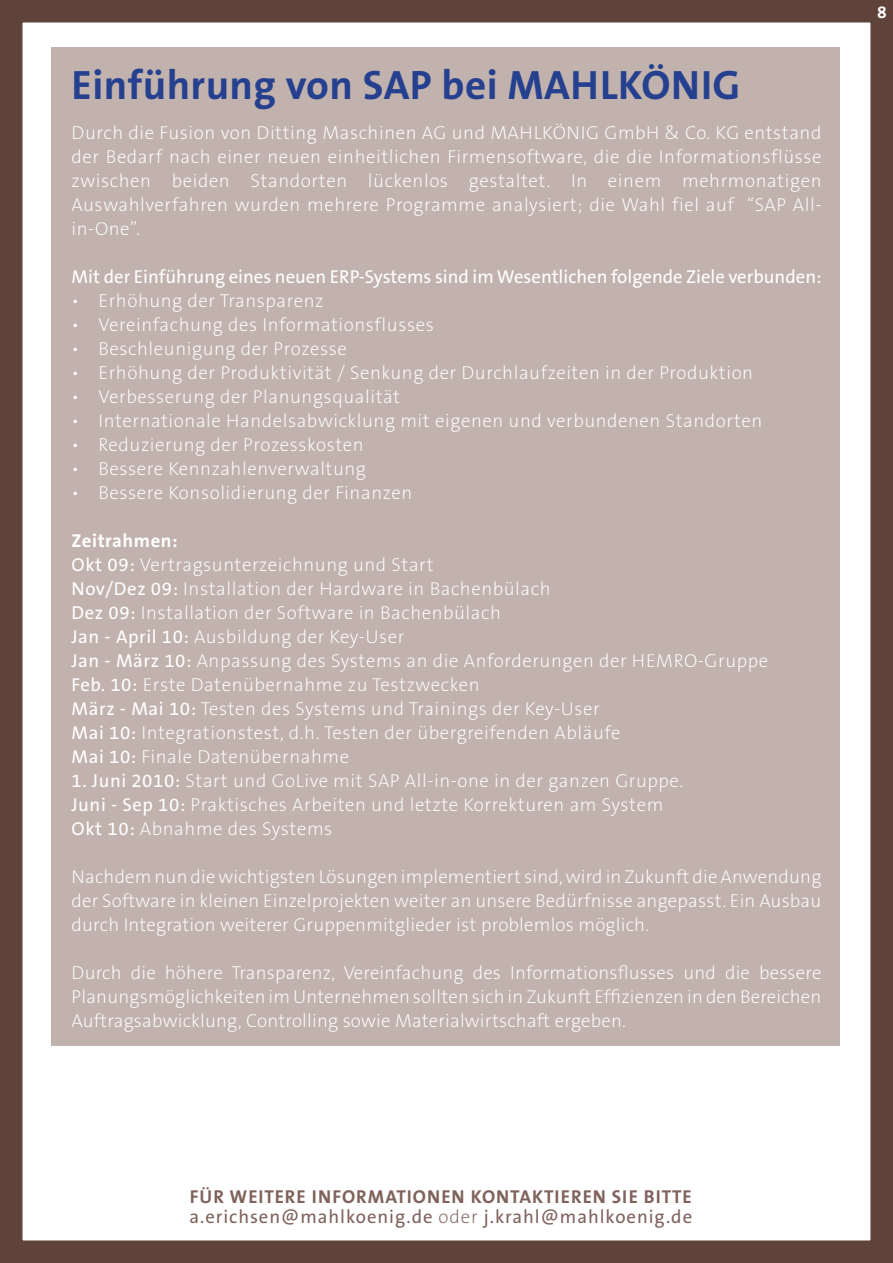
<style>
.page{position:relative;width:893px;height:1263px;background:#fff}
.page>*{position:absolute;margin:0;border:0;box-sizing:border-box;transform-origin:0 0}
.t1{font:700 41.25px "The Sans B7";letter-spacing:.01em;color:#25408e}
.t2{font:200 18.75px/24px "The Sans B2";letter-spacing:.03em;color:#fff;text-align:justify}
.t3{font:18.75px "The Sans B5 Plain";color:#fff}
.t4{font:18.75px "The Sans B5 Plain";letter-spacing:.05em;color:#7f625c}
.t5{font:700 18.75px "The Sans B7";letter-spacing:.05em;color:#7f625c}
.t6{font:700 18.75px "The Sans B7";letter-spacing:.03em;color:#fff}
.t7{font:700 17.55px "The Sans B7";color:#fff}
.s1{font-family:"The Sans B5 Plain";font-weight:400}
.s2{font-family:"The Sans B2";font-weight:200}
</style>
<div class="page">
<div style="left:51px;top:47px;width:788px;height:999px;background:#c1b2ad"></div>
<div style="left:0;top:0;width:893px;height:1263px;border:22px solid #5f423a"></div>
<h1 class="t1" style="left:72px;top:64px;width:670px">Einführung von SAP bei MAHLKÖNIG</h1>
<p class="t2" style="left:72px;top:121px;width:751px">Durch die Fusion von Ditting Maschinen AG und MAHLKÖNIG GmbH &amp; Co. KG entstand der Bedarf nach einer neuen einheitlichen Firmensoftware, die die Informationsflüsse zwischen beiden Standorten lückenlos gestaltet. In einem mehrmonatigen Auswahlverfahren wurden mehrere Programme analysiert; die Wahl fiel auf “SAP All&shy;in-One”.</p>
<p class="t3" style="left:72px;top:267px;width:751px">Mit der Einführung eines neuen ERP-Systems sind im Wesentlichen folgende Ziele verbunden:</p>
<p class="t2" style="left:72px;top:289px;width:253px">• Erhöhung der Transparenz</p>
<p class="t2" style="left:72px;top:313px;width:364px">• Vereinfachung des Informationsflusses</p>
<p class="t2" style="left:72px;top:337px;width:277px">• Beschleunigung der Prozesse</p>
<p class="t2" style="left:72px;top:361px;width:683px">• Erhöhung der Produktivität / Senkung der Durchlaufzeiten in der Produktion</p>
<p class="t2" style="left:72px;top:385px;width:330px">• Verbesserung der Planungsqualität</p>
<p class="t2" style="left:72px;top:409px;width:692px">• Internationale Handelsabwicklung mit eigenen und verbundenen Standorten</p>
<p class="t2" style="left:72px;top:433px;width:294px">• Reduzierung der Prozesskosten</p>
<p class="t2" style="left:72px;top:457px;width:296px">• Bessere Kennzahlenverwaltung</p>
<p class="t2" style="left:72px;top:481px;width:342px">• Bessere Konsolidierung der Finanzen</p>
<p class="t6" style="left:72px;top:531px;width:108px">Zeitrahmen:</p>
<p class="t2" style="left:72px;top:553px;width:698px;text-align:left"><span class="s1">Okt 09:</span> Vertragsunterzeichnung und Start<br><span class="s1">Nov/Dez 09:</span> Installation der Hardware in Bachenbülach<br><span class="s1">Dez 09:</span> Installation der Software in Bachenbülach<br><span class="s1">Jan - April 10:</span> Ausbildung der Key-User<br><span class="s1">Jan - März 10:</span> Anpassung des Systems an die Anforderungen der HEMRO-Gruppe <span class="s1">Feb. 10:</span> Erste Datenübernahme zu Testzwecken<br><span class="s1">März - Mai 10:</span> Testen des Systems und Trainings der Key-User<br><span class="s1">Mai 10:</span> Integrationstest, d.h. Testen der übergreifenden Abläufe<br><span class="s1">Mai 10:</span> Finale Datenübernahme</p>
<p class="t2" style="left:72px;top:769px;width:613px;text-align:left"><span class="s1">1. Juni 2010:</span> Start und GoLive mit SAP All-in-one in der ganzen Gruppe.<br><span class="s1">Juni - Sep 10:</span> Praktisches Arbeiten und letzte Korrekturen am System<br><span class="s1">Okt 10:</span> Abnahme des Systems</p>
<p class="t2" style="left:72px;top:865px;width:751px">Nachdem nun die wichtigsten Lösungen implementiert sind, wird in Zukunft die Anwendung der Software in kleinen Einzelprojekten weiter an unsere Bedürfnisse angepasst. Ein Ausbau durch Integration weiterer Gruppenmitglieder ist problemlos möglich.</p>
<p class="t2" style="left:72px;top:961px;width:751px">Durch die höhere Transparenz, Vereinfachung des Informationsflusses und die bessere Planungsmöglichkeiten im Unternehmen sollten sich in Zukunft Effizienzen in den Bereichen Auftragsabwicklung, Controlling sowie Materialwirtschaft ergeben.</p>
<p class="t7" style="left:877px;top:4px;width:11px">8</p>
<p class="t5" style="left:190px;top:1188px;width:503px">FÜR WEITERE INFORMATIONEN KONTAKTIEREN SIE BITTE</p>
<p class="t4" style="left:189px;top:1207px;width:504px">a.erichsen@mahlkoenig.de <span class="s2">oder</span> j.krahl@mahlkoenig.de</p>
</div>
